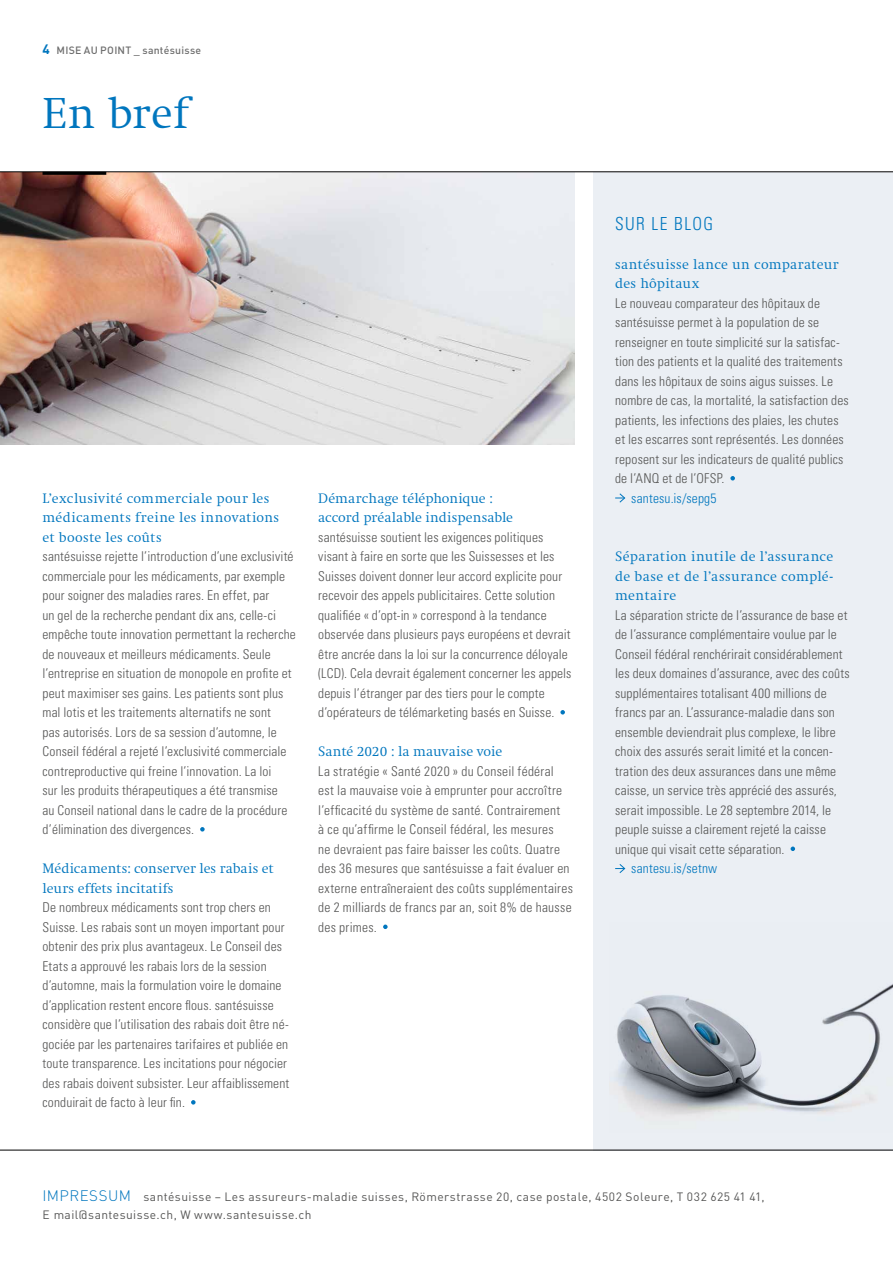
<style>
.page{position:relative;width:893px;height:1263px;background:#fff}
.page>*{position:absolute;margin:0;border:0;box-sizing:border-box;transform-origin:0 0}
.t1{font:300 45px "Swift EF";letter-spacing:.01em;color:#0076be}
.t2{font:300 condensed 18px "Univers LT Std";letter-spacing:.08em;color:#0076be;scale:.96 1}
.t3{font:300 14.25px/19.5px "Swift EF";letter-spacing:.01em;color:#0076be}
.t4{font:300 condensed 13.5px/19.5px "Univers LT Std";letter-spacing:.01em;color:#565655}
.t5{font:300 condensed 13.5px "Univers LT Std";letter-spacing:.015em;color:#0076be}
.t6{font:12px/18px "DIN";letter-spacing:.035em;color:#565655}
.t7{font:500 10.5px "DIN";letter-spacing:.025em;color:#6e6e6e}
.s1{font-weight:700;font-size:13.5px;color:#0076be}
.s2{font-weight:300;font-size:15px;color:#0076be}
</style>
<div class="page">
<div style="left:594px;top:172px;width:299px;height:978px;background:#ebeff4"></div>
<img style="left:0;top:172px;width:575px;height:272px">
<hr style="left:43px;top:172px;width:63px;height:3px;background:#000">
<hr style="left:0;top:171px;width:893px;height:1px;background:#000">
<img style="left:615px;top:983px;width:278px;height:134px">
<hr style="left:0;top:1150px;width:893px;height:1px;background:#000">
<svg style="left:200px;top:827px;width:5px;height:4px"></svg>
<svg style="left:191px;top:1100px;width:5px;height:4px"></svg>
<svg style="left:730px;top:476px;width:5px;height:4px"></svg>
<svg style="left:615px;top:493px;width:11px;height:10px"></svg>
<svg style="left:791px;top:846px;width:4px;height:5px"></svg>
<svg style="left:615px;top:864px;width:11px;height:9px"></svg>
<svg style="left:560px;top:710px;width:5px;height:4px"></svg>
<svg style="left:383px;top:924px;width:5px;height:5px"></svg>
<p class="t7" style="left:43px;top:43px;width:160px"><span class="s1">4</span> MISE AU POINT _ santésuisse</p>
<h1 class="t1" style="left:43px;top:89px;width:147px">En bref</h1>
<p class="t3" style="left:43px;top:488px;width:238px">L’exclusivité commerciale pour les médicaments freine les innovations et booste les coûts</p>
<p class="t4" style="left:43px;top:547px;width:255px">santésuisse rejette l’introduction d’une exclusivité commerciale pour les médicaments, par exemple pour soigner des maladies rares. En effet, par<br>un gel de la recherche pendant dix ans, celle-ci empêche toute innovation permettant la recherche de nouveaux et meilleurs médicaments. Seule l’entreprise en situation de monopole en profite et peut maximiser ses gains. Les patients sont plus mal lotis et les traitements alternatifs ne sont<br>pas autorisés. Lors de sa session d’automne, le Conseil fédéral a rejeté l’exclusivité commerciale contreproductive qui freine l’innovation. La loi<br>sur les produits thérapeutiques a été transmise<br>au Conseil national dans le cadre de la procédure d’élimination des divergences.</p>
<p class="t3" style="left:43px;top:859px;width:233px">Médicaments: conserver les rabais et leurs effets incitatifs</p>
<p class="t4" style="left:43px;top:898px;width:248px">De nombreux médicaments sont trop chers en Suisse. Les rabais sont un moyen important pour obtenir des prix plus avantageux. Le Conseil des Etats a approuvé les rabais lors de la session d’automne, mais la formulation voire le domaine d’application restent encore flous. santésuisse considère que l’utilisation des rabais doit être né&shy;gociée par les partenaires tarifaires et publiée en toute transparence. Les incitations pour négocier des rabais doivent subsister. Leur affaiblissement conduirait de facto à leur fin.</p>
<p class="t3" style="left:318px;top:488px;width:196px">Démarchage téléphonique : accord préalable indispensable</p>
<p class="t4" style="left:318px;top:527px;width:255px">santésuisse soutient les exigences politiques visant à faire en sorte que les Suissesses et les Suisses doivent donner leur accord explicite pour recevoir des appels publicitaires. Cette solution qualifiée « d’opt-in » correspond à la tendance observée dans plusieurs pays européens et devrait être ancrée dans la loi sur la concurrence déloyale (LCD). Cela devrait également concerner les appels depuis l’étranger par des tiers pour le compte d’opérateurs de télémarketing basés en Suisse.</p>
<p class="t3" style="left:318px;top:742px;width:185px">Santé 2020 : la mauvaise voie</p>
<p class="t4" style="left:318px;top:761px;width:256px">La stratégie « Santé 2020 » du Conseil fédéral est la mauvaise voie à emprunter pour accroître l’efficacité du système de santé. Contrairement<br>à ce qu’affirme le Conseil fédéral, les mesures<br>ne devraient pas faire baisser les coûts. Quatre des 36 mesures que santésuisse a fait évaluer en externe entraîneraient des coûts supplémentaires de 2 milliards de francs par an, soit 8% de hausse des primes.</p>
<h2 class="t2" style="left:615px;top:212px;width:104px">SUR LE BLOG</h2>
<p class="t3" style="left:615px;top:254px;width:225px">santésuisse lance un comparateur des hôpitaux</p>
<p class="t4" style="left:615px;top:293px;width:235px">Le nouveau comparateur des hôpitaux de santésuisse permet à la population de se renseigner en toute simplicité sur la satisfac&shy;tion des patients et la qualité des traitements dans les hôpitaux de soins aigus suisses. Le nombre de cas, la mortalité, la satisfaction des patients, les infections des plaies, les chutes et les escarres sont représentés. Les données reposent sur les indicateurs de qualité publics de l’ANQ et de l’OFSP.</p>
<p class="t5" style="left:631px;top:490px;width:87px">santesu.is/sepg5</p>
<p class="t3" style="left:615px;top:547px;width:220px;text-align:justify">Séparation inutile de l’assurance de base et de l’assurance complé&shy;mentaire</p>
<p class="t4" style="left:615px;top:605px;width:236px">La séparation stricte de l’assurance de base et de l’assurance complémentaire voulue par le Conseil fédéral renchérirait considérablement les deux domaines d’assurance, avec des coûts supplémentaires totalisant 400 millions de francs par an. L’assurance-maladie dans son ensemble deviendrait plus complexe, le libre choix des assurés serait limité et la concen&shy;tration des deux assurances dans une même caisse, un service très apprécié des assurés, serait impossible. Le 28 septembre 2014, le peuple suisse a clairement rejeté la caisse unique qui visait cette séparation.</p>
<p class="t5" style="left:631px;top:860px;width:88px">santesu.is/setnw</p>
<p class="t6" style="left:43px;top:1188px;width:724px"><span class="s2">IMPRESSUM</span> santésuisse – Les assureurs-maladie suisses, Römerstrasse 20, case postale, 4502 Soleure, T 032 625 41 41,<br>E mail@santesuisse.ch, W www.santesuisse.ch</p>
</div>
